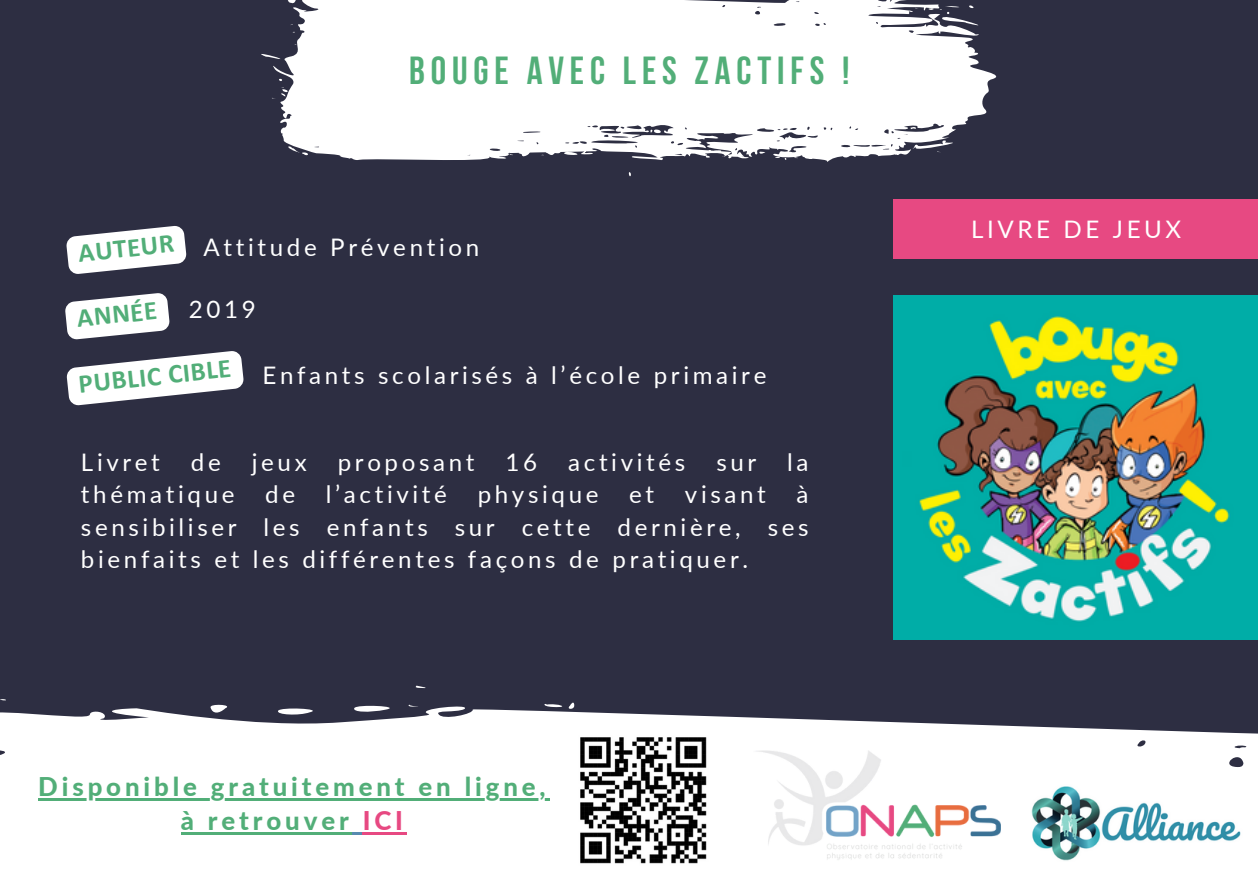
<style>
.page{position:relative;width:1258px;height:894px;background:#fff}
.page>*{position:absolute;margin:0;border:0;box-sizing:border-box;transform-origin:0 0}
.t1{font:700 39px "Bebas Neue";letter-spacing:.15em;color:#52ae78}
.t2{font:700 27px "Calibri";color:#52ae78}
.t3{font:800 25.8px/34.5px "Lato";letter-spacing:.15em;color:#52ae78;text-align:center}
.t4{font:24px/32.1px "Lato";letter-spacing:.15em;color:#fff;text-align:justify}
.t5{font:24px "Lato";letter-spacing:.15em;color:#feffff}
.s1{color:#e74982}
</style>
<div class="page">
<div style="left:0;top:0;width:1258px;height:893px;background:#2d2e42"></div>
<svg style="left:0;top:685px;width:1258px;height:208px;fill:#fff"></svg>
<svg style="left:261px;top:0;width:736px;height:177px;fill:#fff"></svg>
<hr style="left:38px;top:797px;width:511px;height:3px;background:#52ae78">
<hr style="left:181px;top:832px;width:172px;height:2px;background:#52ae78">
<svg style="left:353px;top:832px;width:10px;height:2px"></svg>
<hr style="left:363px;top:832px;width:44px;height:2px;background:#e74982">
<div style="left:893px;top:199px;width:365px;height:60px;background:#e74982"></div>
<img style="left:893px;top:295px;width:365px;height:344px">
<img style="left:575px;top:731px;width:135px;height:135px">
<svg style="left:66px;top:226px;width:121px;height:48px"></svg>
<svg style="left:65px;top:293px;width:105px;height:47px"></svg>
<svg style="left:66px;top:351px;width:178px;height:55px"></svg>
<img style="left:753px;top:750px;width:248px;height:113px">
<img style="left:1017px;top:773px;width:234px;height:101px">
<p class="t1" style="left:409px;top:55px;width:442px">BOUGE AVEC LES ZACTIFS !</p>
<p class="t2" style="left:77px;top:241px;width:98px;rotate:-6deg">AUTEUR</p>
<h4 class="t2" style="left:76px;top:307px;width:82px;rotate:-6deg">ANNÉE</h4>
<p class="t2" style="left:77px;top:372px;width:155px;rotate:-6deg">PUBLIC CIBLE</p>
<p class="t5" style="left:204px;top:232px;width:277px">Attitude Prévention</p>
<p class="t4" style="left:189px;top:292px;width:68px">2019</p>
<h2 class="t4" style="left:262px;top:359px;width:505px">Enfants scolarisés à l’école primaire</h2>
<h2 class="t4" style="left:81px;top:445px;width:80px">Livret</h2>
<h2 class="t4" style="left:191px;top:445px;width:31px">de</h2>
<h2 class="t4" style="left:252px;top:445px;width:56px">jeux</h2>
<h2 class="t4" style="left:338px;top:445px;width:138px">proposant</h2>
<h2 class="t4" style="left:506px;top:445px;width:33px">16</h2>
<h2 class="t4" style="left:568px;top:445px;width:119px">activités</h2>
<h2 class="t4" style="left:716px;top:445px;width:41px">sur</h2>
<h2 class="t4" style="left:787px;top:445px;width:23px">la</h2>
<h2 class="t4" style="left:81px;top:478px;width:155px">thématique</h2>
<h2 class="t4" style="left:265px;top:478px;width:31px">de</h2>
<h2 class="t4" style="left:326px;top:478px;width:123px">l’activité</h2>
<h2 class="t4" style="left:478px;top:478px;width:122px">physique</h2>
<h2 class="t4" style="left:629px;top:478px;width:27px">et</h2>
<h2 class="t4" style="left:685px;top:478px;width:82px">visant</h2>
<h2 class="t4" style="left:81px;top:478px;width:729px;text-indent:716px">à sensibiliser les enfants sur cette dernière, ses bienfaits et les différentes façons de pratiquer.</h2>
<p class="t3" style="left:38px;top:768px;width:509px">Disponible gratuitement en ligne, à retrouver <span class="s1">ICI</span></p>
<p class="t4" style="left:971px;top:212px;width:212px">LIVRE DE JEUX</p>
</div>
